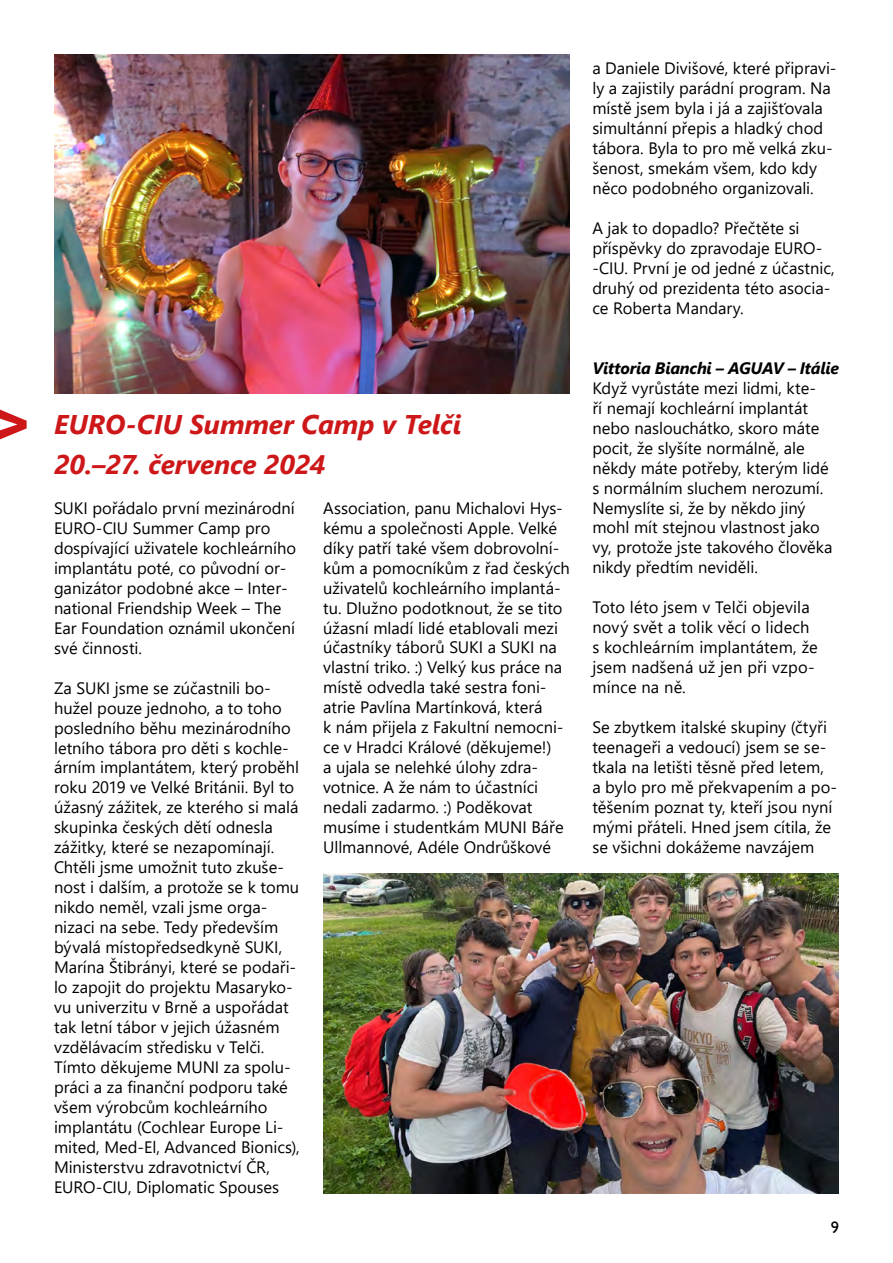
<style>
.page{position:relative;width:893px;height:1263px;background:#fff}
.page>*{position:absolute;margin:0;border:0;box-sizing:border-box;transform-origin:0 0}
.t1{font:italic 700 27px/39.9px "Segoe UI";letter-spacing:-.005em;color:#cd1719}
.t2{font:16.5px/20px "Segoe UI";color:#000}
.t3{font:italic 700 16.5px "Segoe UI";letter-spacing:-.015em;color:#000}
.t4{font:16.5px "Gill Sans";color:#000}
</style>
<div class="page">
<svg style="left:0;top:410px;width:27px;height:29px"></svg>
<img style="left:54px;top:54px;width:516px;height:340px">
<img style="left:323px;top:873px;width:516px;height:320px">
<h1 class="t1" style="left:54px;top:400px;width:409px">EURO-CIU Summer Camp v Telči<br>20.–27. července 2024</h1>
<p class="t2" style="left:54px;top:496px;width:244px">SUKI pořádalo první mezinárodní<br>EURO-CIU Summer Camp pro dospívající uživatele kochleárního implantátu poté, co původní or&shy;ganizátor podobné akce – Inter&shy;national Friendship Week – The<br>Ear Foundation oznámil ukončení své činnosti.</p>
<p class="t2" style="left:54px;top:676px;width:247px">Za SUKI jsme se zúčastnili bo&shy;hužel pouze jednoho, a to toho posledního běhu mezinárodního letního tábora pro děti s kochle&shy;árním implantátem, který proběhl roku 2019 ve Velké Británii. Byl to úžasný zážitek, ze kterého si malá skupinka českých dětí odnesla zážitky, které se nezapomínají.<br>Chtěli jsme umožnit tuto zkuše&shy;nost i dalším, a protože se k tomu nikdo neměl, vzali jsme orga&shy;nizaci na sebe. Tedy především bývalá místopředsedkyně SUKI,<br>Marína Štibrányi, které se podaři&shy;lo zapojit do projektu Masaryko&shy;vu univerzitu v Brně a uspořádat tak letní tábor v jejich úžasném vzdělávacím středisku v Telči.<br>Tímto děkujeme MUNI za spolu&shy;práci a za finanční podporu také všem výrobcům kochleárního implantátu (Cochlear Europe Li&shy;mited, Med-El, Advanced Bionics),<br>Ministerstvu zdravotnictví ČR,<br>EURO-CIU, Diplomatic Spouses</p>
<p class="t2" style="left:323px;top:496px;width:248px">Association, panu Michalovi Hys&shy;kému a společnosti Apple. Velké díky patří také všem dobrovolní&shy;kům a pomocníkům z řad českých uživatelů kochleárního implantá&shy;tu. Dlužno podotknout, že se tito úžasní mladí lidé etablovali mezi účastníky táborů SUKI a SUKI na vlastní triko. :) Velký kus práce na místě odvedla také sestra foni&shy;atrie Pavlína Martínková, která<br>k nám přijela z Fakultní nemocni&shy;ce v Hradci Králové (děkujeme!)<br>a ujala se nelehké úlohy zdra&shy;votnice. A že nám to účastníci nedali zadarmo. :) Poděkovat musíme i studentkám MUNI Báře<br>Ullmannové, Adéle Ondrůškové</p>
<p class="t2" style="left:592px;top:57px;width:246px">a Daniele Divišové, které připravi&shy;ly a zajistily parádní program. Na místě jsem byla i já a zajišťovala simultánní přepis a hladký chod tábora. Byla to pro mě velká zku&shy;šenost, smekám všem, kdo kdy něco podobného organizovali.</p>
<p class="t2" style="left:592px;top:216px;width:244px">A jak to dopadlo? Přečtěte si příspěvky do zpravodaje EURO--CIU. První je od jedné z účastnic, druhý od prezidenta této asocia&shy;ce Roberta Mandary.</p>
<p class="t3" style="left:592px;top:352px;width:248px">Vittoria Bianchi – AGUAV – Itálie</p>
<p class="t2" style="left:592px;top:376px;width:242px">Když vyrůstáte mezi lidmi, kte-<br>ří nemají kochleární implantát nebo naslouchátko, skoro máte pocit, že slyšíte normálně, ale někdy máte potřeby, kterým lidé s normálním sluchem nerozumí.<br>Nemyslíte si, že by někdo jiný mohl mít stejnou vlastnost jako vy, protože jste takového člověka nikdy předtím neviděli.</p>
<p class="t2" style="left:592px;top:596px;width:227px">Toto léto jsem v Telči objevila nový svět a tolik věcí o lidech s kochleárním implantátem, že jsem nadšená už jen při vzpo&shy;mínce na ně.</p>
<p class="t2" style="left:592px;top:716px;width:246px">Se zbytkem italské skupiny (čtyři teenageři a vedoucí) jsem se se&shy;tkala na letišti těsně před letem,<br>a bylo pro mě překvapením a po&shy;těšením poznat ty, kteří jsou nyní mými přáteli. Hned jsem cítila, že se všichni dokážeme navzájem</p>
<p class="t4" style="left:831px;top:1218px;width:10px">9</p>
</div>
